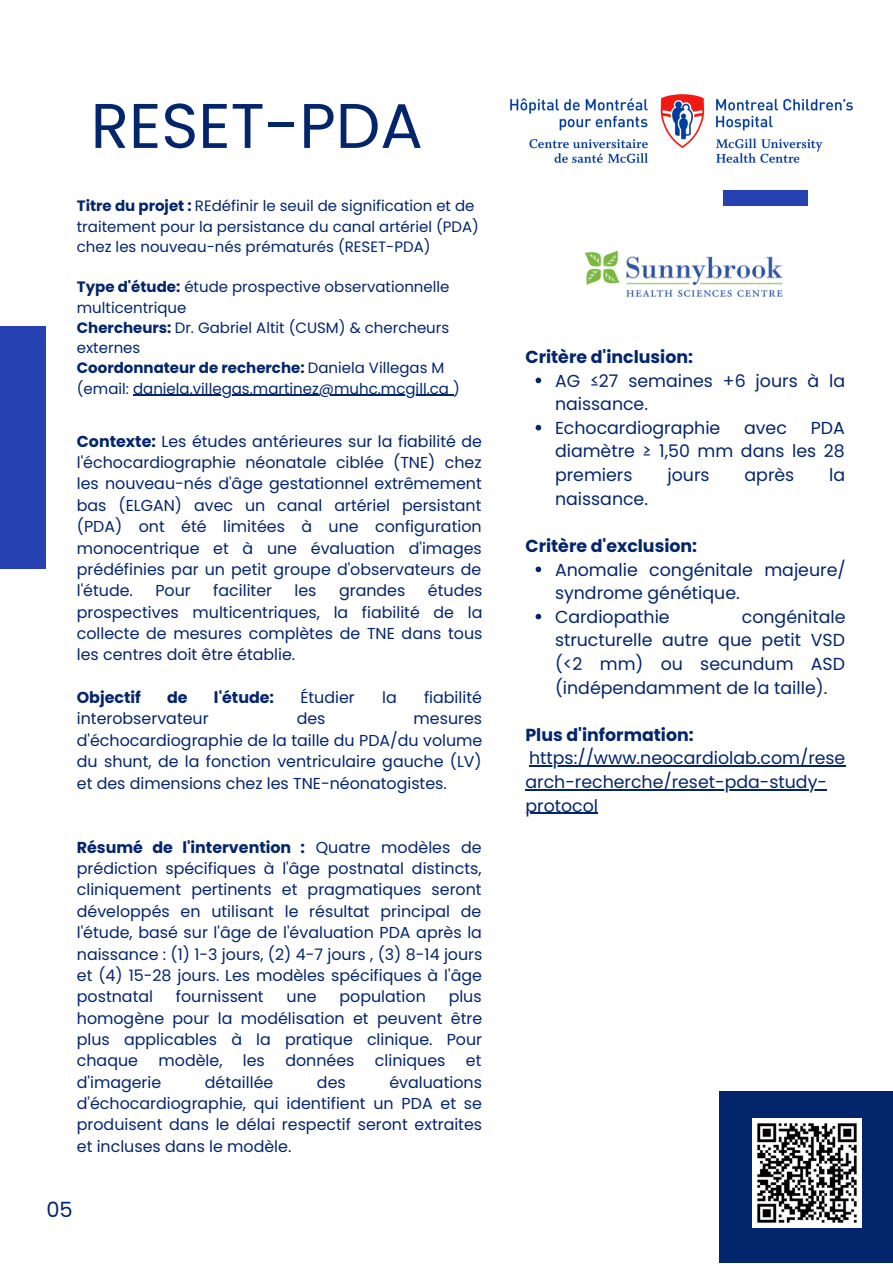
<style>
.page{position:relative;width:893px;height:1264px;background:#fff}
.page>*{position:absolute;margin:0;border:0;box-sizing:border-box;transform-origin:0 0}
.t1{font:63px "Poppins";color:#03256c}
.t2{font:21px "Poppins";color:#03256c}
.t3{font:17.4px/23.5px "Poppins";color:#03256c}
.t4{font:700 17.4px "Poppins";color:#03256c}
.t5{font:15.9px/21.3px "Poppins";color:#03256c;text-align:justify}
.t6{font:700 15.9px "Poppins";color:#03256c}
.t7{font:15px/20.2px "Poppins";color:#03256c}
.t8{font:700 15px "Poppins";color:#03256c}
.s1{font-weight:700}
.s2{font-weight:400}
</style>
<div class="page">
<div style="left:0;top:326px;width:46px;height:243px;background:#2541b2"></div>
<div style="left:718px;top:1091px;width:174px;height:171px;background:#03256c"></div>
<div style="left:722px;top:190px;width:85px;height:16px;background:#2541b2"></div>
<img style="left:510px;top:94px;width:343px;height:69px">
<img style="left:584px;top:250px;width:199px;height:47px">
<img style="left:752px;top:1118px;width:109px;height:109px">
<hr style="left:133px;top:394px;width:306px;height:2px;background:#03256c">
<svg style="left:439px;top:394px;width:14px;height:2px"></svg>
<svg style="left:535px;top:377px;width:6px;height:6px"></svg>
<svg style="left:535px;top:425px;width:6px;height:5px"></svg>
<svg style="left:535px;top:566px;width:6px;height:6px"></svg>
<svg style="left:535px;top:613px;width:6px;height:6px"></svg>
<hr style="left:529px;top:765px;width:316px;height:1px;background:#03256c">
<hr style="left:525px;top:789px;width:302px;height:1px;background:#03256c">
<hr style="left:525px;top:812px;width:73px;height:2px;background:#03256c">
<p class="t1" style="left:91px;top:82px;width:333px">RESET-PDA</p>
<p class="t7" style="left:77px;top:196px;width:403px"><span class="s1">Titre du projet :</span> REdéfinir le seuil de signification et de traitement pour la persistance du canal artériel (PDA) chez les nouveau-nés prématurés (RESET-PDA)</p>
<p class="t7" style="left:77px;top:277px;width:374px"><span class="s1">Type d'étude:</span> étude prospective observationnelle multicentrique</p>
<p class="t7" style="left:77px;top:317px;width:374px"><span class="s1">Chercheurs:</span> Dr. Gabriel Altit (CUSM) &amp; chercheurs externes</p>
<p class="t8" style="left:77px;top:357px;width:369px">Coordonnateur de recherche: <span class="s2">Daniela Villegas M</span></p>
<p class="t7" style="left:77px;top:378px;width:384px">(email: daniela.villegas.martinez@muhc.mcgill.ca )</p>
<p class="t5" style="left:77px;top:430px;width:407px"><span class="s1">Contexte:</span> Les études antérieures sur la fiabilité de l'échocardiographie néonatale ciblée (TNE) chez les nouveau-nés d'âge gestationnel extrêmement bas (ELGAN) avec un canal artériel persistant (PDA) ont été limitées à une configuration monocentrique et à une évaluation d'images prédéfinies par un petit groupe d'observateurs de l'étude.</p>
<p class="t5" style="left:77px;top:580px;width:407px;text-indent:351px">études prospectives multicentriques, la fiabilité de la collecte de mesures complètes de TNE dans tous les centres doit être établie.</p>
<p class="t6" style="left:77px;top:686px;width:66px">Objectif</p>
<p class="t6" style="left:167px;top:686px;width:22px">de</p>
<p class="t6" style="left:214px;top:686px;width:62px">l'étude:</p>
<p class="t5" style="left:300px;top:687px;width:56px">Étudier</p>
<p class="t5" style="left:382px;top:687px;width:16px">la</p>
<p class="t5" style="left:424px;top:687px;width:59px">fiabilité</p>
<p class="t5" style="left:77px;top:708px;width:133px">interobservateur</p>
<p class="t5" style="left:297px;top:708px;width:30px">des</p>
<p class="t5" style="left:155px;top:580px;width:37px">Pour</p>
<p class="t5" style="left:213px;top:580px;width:60px">faciliter</p>
<p class="t5" style="left:294px;top:580px;width:24px">les</p>
<p class="t5" style="left:339px;top:580px;width:68px">grandes</p>
<p class="t5" style="left:77px;top:708px;width:407px;text-indent:337px">mesures d'échocardiographie de la taille du PDA/du volume du shunt, de la fonction ventriculaire gauche (LV) et des dimensions chez les TNE-néonatogistes.</p>
<p class="t5" style="left:77px;top:836px;width:407px"><span class="s1">Résumé de l'intervention :</span> Quatre modèles de prédiction spécifiques à l'âge postnatal distincts, cliniquement pertinents et pragmatiques seront développés en utilisant le résultat principal de l'étude, basé sur l'âge de l'évaluation PDA après la naissance : (1) 1-3 jours, (2) 4-7 jours , (3) 8-14 jours et (4) 15-28 jours. Les modèles spécifiques à l'âge postnatal</p>
<p class="t5" style="left:176px;top:986px;width:89px">fournissent</p>
<p class="t5" style="left:286px;top:986px;width:32px">une</p>
<p class="t5" style="left:339px;top:986px;width:88px">population</p>
<p class="t5" style="left:77px;top:986px;width:407px;text-indent:372px">plus homogène pour la modélisation et peuvent être plus applicables à la pratique clinique. Pour chaque</p>
<p class="t5" style="left:158px;top:1050px;width:65px">modèle,</p>
<p class="t5" style="left:243px;top:1050px;width:24px">les</p>
<p class="t5" style="left:285px;top:1050px;width:71px">données</p>
<p class="t5" style="left:375px;top:1050px;width:72px">cliniques</p>
<p class="t5" style="left:466px;top:1050px;width:17px">et</p>
<p class="t5" style="left:77px;top:1071px;width:86px">d'imagerie</p>
<p class="t5" style="left:205px;top:1071px;width:70px">détaillée</p>
<p class="t5" style="left:317px;top:1071px;width:30px">des</p>
<p class="t5" style="left:77px;top:1071px;width:407px;text-indent:312px">évaluations d'échocardiographie, qui identifient un PDA et se produisent dans le délai respectif seront extraites et incluses dans le modèle.</p>
<p class="t2" style="left:46px;top:1194px;width:28px">05</p>
<p class="t4" style="left:525px;top:345px;width:169px">Critère d'inclusion:</p>
<p class="t3" style="left:555px;top:369px;width:292px">AG ≤27 semaines +6 jours à la naissance.</p>
<p class="t3" style="left:555px;top:416px;width:167px">Echocardiographie</p>
<p class="t3" style="left:744px;top:416px;width:44px">avec</p>
<p class="t3" style="left:555px;top:416px;width:291px;text-align:justify;text-indent:256px">PDA diamètre ≥ 1,50 mm dans les 28 premiers</p>
<p class="t3" style="left:667px;top:463px;width:44px">jours</p>
<p class="t3" style="left:744px;top:463px;width:51px">après</p>
<p class="t3" style="left:829px;top:463px;width:18px">la</p>
<p class="t3" style="left:555px;top:487px;width:94px">naissance.</p>
<p class="t4" style="left:525px;top:533px;width:173px">Critère d'exclusion:</p>
<p class="t3" style="left:555px;top:557px;width:292px">Anomalie congénitale majeure/ syndrome génétique.</p>
<p class="t3" style="left:555px;top:605px;width:116px">Cardiopathie</p>
<p class="t3" style="left:555px;top:605px;width:292px;text-align:justify;text-indent:187px">congénitale structurelle autre que petit VSD (&lt;2 mm) ou secundum ASD (indépendamment de la taille).</p>
<p class="t3" style="left:525px;top:723px;width:321px"><span class="s1">Plus d'information: </span>https://www.neocardiolab.com/rese arch-recherche/reset-pda-study&shy;protocol</p>
</div>
